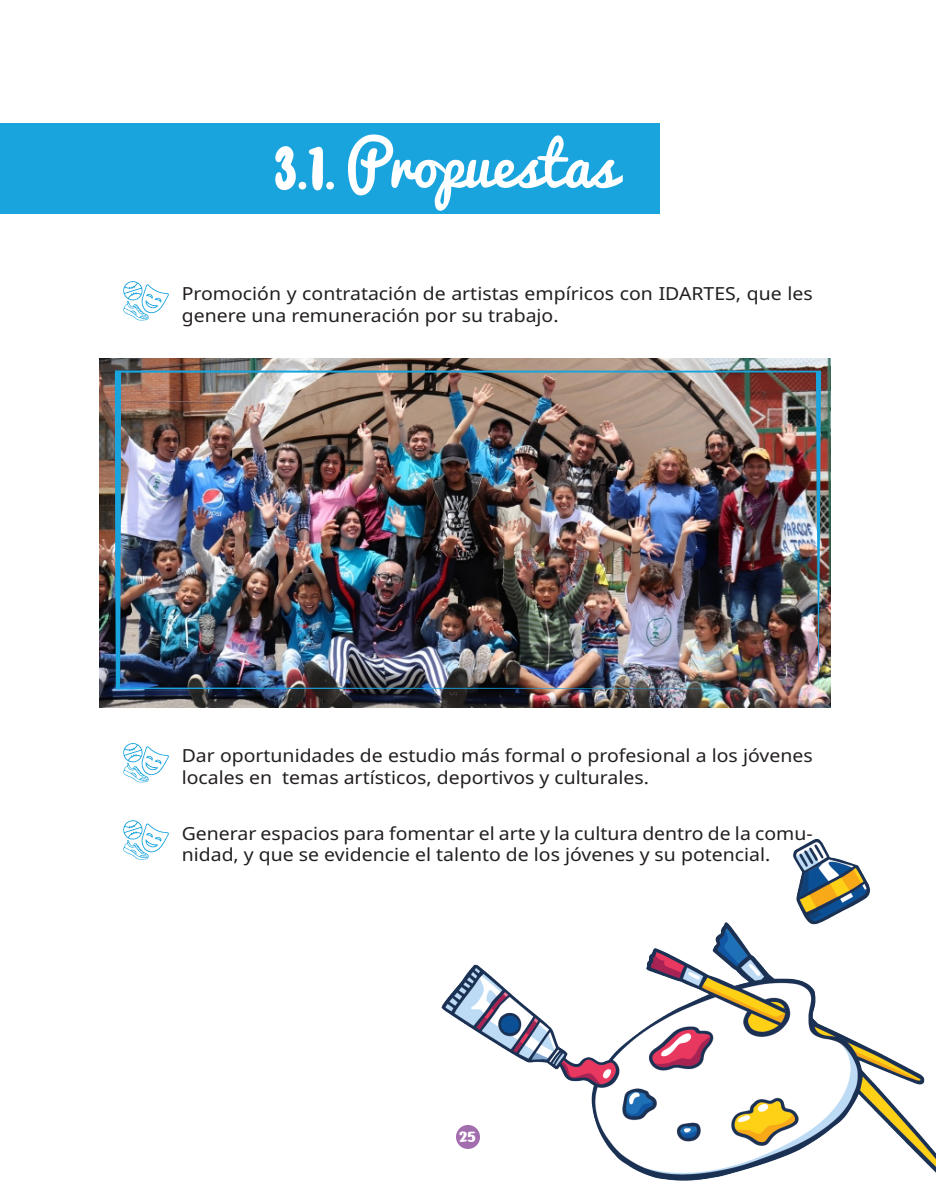
<style>
.page{position:relative;width:936px;height:1191px;background:#fff}
.page>*{position:absolute;margin:0;border:0;box-sizing:border-box;transform-origin:0 0}
.t1{font:60px "Pacifico";color:#fff}
.t2{font:18px/21.6px "Noto Sans";color:#231f20;scale:1.08 1}
.t3{font:18px "Nerko One";color:#fff}
.s1{font-family:"Blueberry Days"}
</style>
<div class="page">
<div style="left:0;top:123px;width:659px;height:90px;background:#1aa4de"></div>
<img style="left:100px;top:358px;width:730px;height:349px">
<svg style="left:123px;top:281px;width:46px;height:39px"></svg>
<svg style="left:123px;top:743px;width:46px;height:39px"></svg>
<svg style="left:123px;top:820px;width:46px;height:39px"></svg>
<img style="left:115px;top:370px;width:706px;height:319px">
<img style="left:441px;top:839px;width:494px;height:342px">
<p class="t1" style="left:273px;top:132px;width:344px"><span class="s1">3.1.</span> Propuestas</p>
<p class="t2" style="left:182px;top:283px;width:585px">Promoción y contratación de artistas empíricos con IDARTES, que les genere una remuneración por su trabajo.</p>
<p class="t2" style="left:182px;top:745px;width:585px">Dar oportunidades de estudio más formal o profesional a los jóvenes locales en temas artísticos, deportivos y culturales.</p>
<p class="t2" style="left:182px;top:822px;width:585px">Generar espacios para fomentar el arte y la cultura dentro de la comu&shy;nidad, y que se evidencie el talento de los jóvenes y su potencial.</p>
<p class="t3" style="left:459px;top:1125px;width:18px">25</p>
</div>
